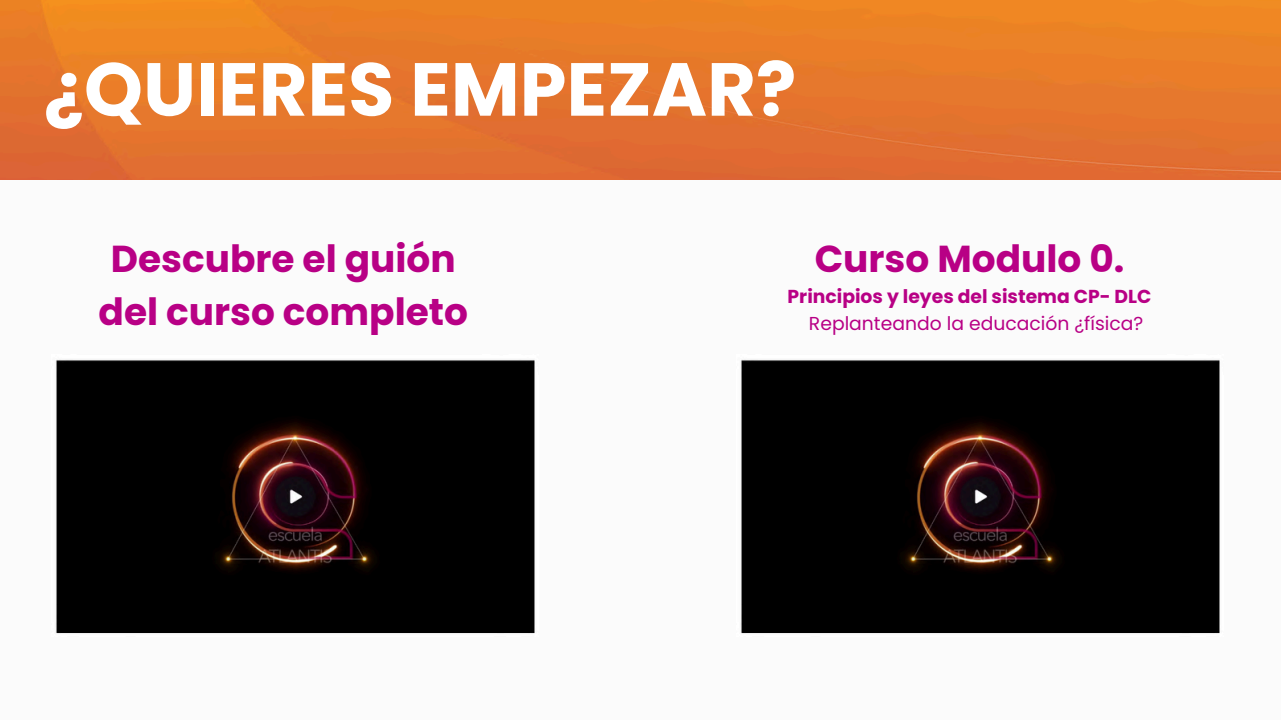
<style>
.page{position:relative;width:1281px;height:720px;background:#fbfbfb}
.page>*{position:absolute;margin:0;border:0;box-sizing:border-box;transform-origin:0 0}
.t1{font:700 75px "Poppins";color:#fff}
.t2{font:700 37.5px/52.5px "Poppins";color:#b80085;text-align:center}
.t3{font:700 18.75px "Poppins";color:#b80085}
.t4{font:18.75px "Poppins";color:#b80085}
</style>
<div class="page">
<img style="left:0;top:0;width:1281px;height:179px">
<img style="left:56px;top:360px;width:479px;height:274px">
<img style="left:741px;top:360px;width:479px;height:274px">
<h1 class="t1" style="left:44px;top:37px;width:754px">¿QUIERES EMPEZAR?</h1>
<h2 class="t2" style="left:99px;top:233px;width:371px">Descubre el guión del curso completo</h2>
<p class="t2" style="left:814px;top:233px;width:311px">Curso Modulo 0.</p>
<h2 class="t3" style="left:787px;top:284px;width:365px">Principios y leyes del sistema CP- DLC</h2>
<p class="t4" style="left:809px;top:310px;width:336px">Replanteando la educación ¿física?</p>
</div>
